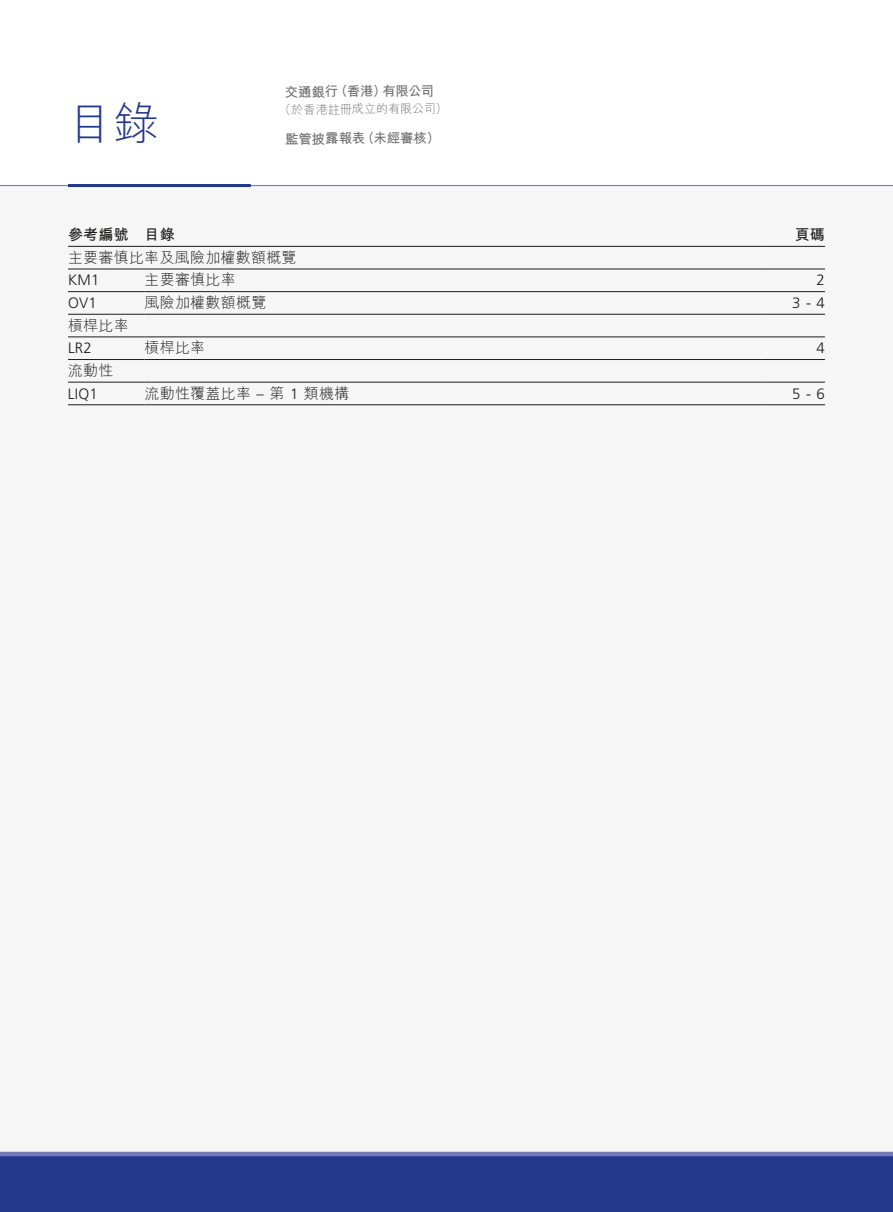
<style>
.page{position:relative;width:893px;height:1212px;background:#fff}
.page>*{position:absolute;margin:0;border:0;box-sizing:border-box;transform-origin:0 0}
.t1{font:300 45px "M Hei HK";color:#23378b}
.t2{font:300 15px/22.6px "M Hei HK";letter-spacing:.015em;color:#1c1c1b}
.t3{font:300 15px/22.6px "Frutiger LT Std";letter-spacing:.015em;color:#1c1c1b;text-align:right}
.t4{font:700 15px "M Hei HK";letter-spacing:.015em;color:#1c1c1b}
.t5{font:700 13.5px "M Hei HK";letter-spacing:-.025em;color:#6f6f6f}
.t6{font:300 12px "M Hei HK";color:#6f6f6f}
.s1{font-family:"Frutiger LT Std"}
</style>
<div class="page">
<div style="left:0;top:186px;width:893px;height:1022px;background:#f6f6f6"></div>
<hr style="left:0;top:185px;width:893px;height:1px;background:#787ab8">
<hr style="left:68px;top:184px;width:183px;height:3px;background:#23378b">
<div style="left:0;top:1154px;width:893px;height:58px;background:#23378b"></div>
<hr style="left:0;top:1152px;width:893px;height:4px;background:#787ab8">
<hr style="left:68px;top:246px;width:77px;height:1px;background:#1c1c1b">
<hr style="left:145px;top:246px;width:616px;height:1px;background:#1c1c1b">
<hr style="left:761px;top:246px;width:64px;height:1px;background:#1c1c1b">
<hr style="left:68px;top:291px;width:77px;height:1px;background:#1c1c1b">
<hr style="left:145px;top:291px;width:616px;height:1px;background:#1c1c1b">
<hr style="left:68px;top:314px;width:77px;height:1px;background:#1c1c1b">
<hr style="left:145px;top:314px;width:616px;height:1px;background:#1c1c1b">
<hr style="left:761px;top:314px;width:64px;height:1px;background:#1c1c1b">
<hr style="left:68px;top:336px;width:77px;height:1px;background:#1c1c1b">
<hr style="left:145px;top:336px;width:616px;height:1px;background:#1c1c1b">
<hr style="left:68px;top:359px;width:77px;height:1px;background:#1c1c1b">
<hr style="left:145px;top:359px;width:616px;height:1px;background:#1c1c1b">
<hr style="left:68px;top:382px;width:77px;height:1px;background:#1c1c1b">
<hr style="left:145px;top:382px;width:616px;height:1px;background:#1c1c1b">
<hr style="left:68px;top:404px;width:77px;height:1px;background:#1c1c1b">
<hr style="left:145px;top:404px;width:616px;height:1px;background:#1c1c1b">
<hr style="left:68px;top:269px;width:77px;height:1px;background:#1c1c1b">
<hr style="left:145px;top:269px;width:616px;height:1px;background:#1c1c1b">
<hr style="left:761px;top:269px;width:64px;height:1px;background:#1c1c1b">
<hr style="left:761px;top:291px;width:64px;height:1px;background:#1c1c1b">
<hr style="left:761px;top:336px;width:64px;height:1px;background:#1c1c1b">
<hr style="left:761px;top:359px;width:64px;height:1px;background:#1c1c1b">
<hr style="left:761px;top:382px;width:64px;height:1px;background:#1c1c1b">
<hr style="left:761px;top:404px;width:64px;height:1px;background:#1c1c1b">
<h1 class="t1" style="left:68px;top:92px;width:92px">目錄</h1>
<p class="t5" style="left:382px;top:81px;width:53px">有限公司</p>
<p class="t5" style="left:335px;top:82px;width:53px">（香港）</p>
<p class="t5" style="left:285px;top:82px;width:55px">交通銀行</p>
<p class="t6" style="left:279px;top:101px;width:170px">（於香港註冊成立的有限公司(</p>
<p class="t5" style="left:361px;top:128px;width:81px">（未經審核(</p>
<p class="t5" style="left:285px;top:129px;width:82px">監管披露報表</p>
<p class="t4" style="left:68px;top:224px;width:62px">參考編號</p>
<p class="t2" style="left:145px;top:245px;width:154px;text-indent:-77px">主要審慎比率及風險加權數額概覽主要審慎比率</p>
<p class="t4" style="left:145px;top:224px;width:32px">目錄</p>
<p class="t4" style="left:795px;top:224px;width:32px">頁碼</p>
<p class="t3" style="left:68px;top:269px;width:33px">KM1</p>
<p class="t3" style="left:792px;top:269px;width:34px">2<br>4-3</p>
<p class="t2" style="left:145px;top:291px;width:123px">風險加權數額概覽</p>
<p class="t3" style="left:68px;top:292px;width:30px">OV1</p>
<p class="t2" style="left:68px;top:313px;width:62px">槓桿比率</p>
<p class="t2" style="left:145px;top:336px;width:62px">槓桿比率</p>
<p class="t3" style="left:68px;top:337px;width:25px">LR2</p>
<p class="t3" style="left:817px;top:337px;width:10px">4</p>
<p class="t2" style="left:68px;top:358px;width:47px">流動性</p>
<p class="t2" style="left:145px;top:381px;width:206px">流動性覆蓋比率 <span class="s1">–</span> 第 <span class="s1">1</span> 類機構</p>
<p class="t3" style="left:68px;top:382px;width:31px">LIQ1</p>
<p class="t3" style="left:792px;top:382px;width:34px">6-5</p>
</div>
